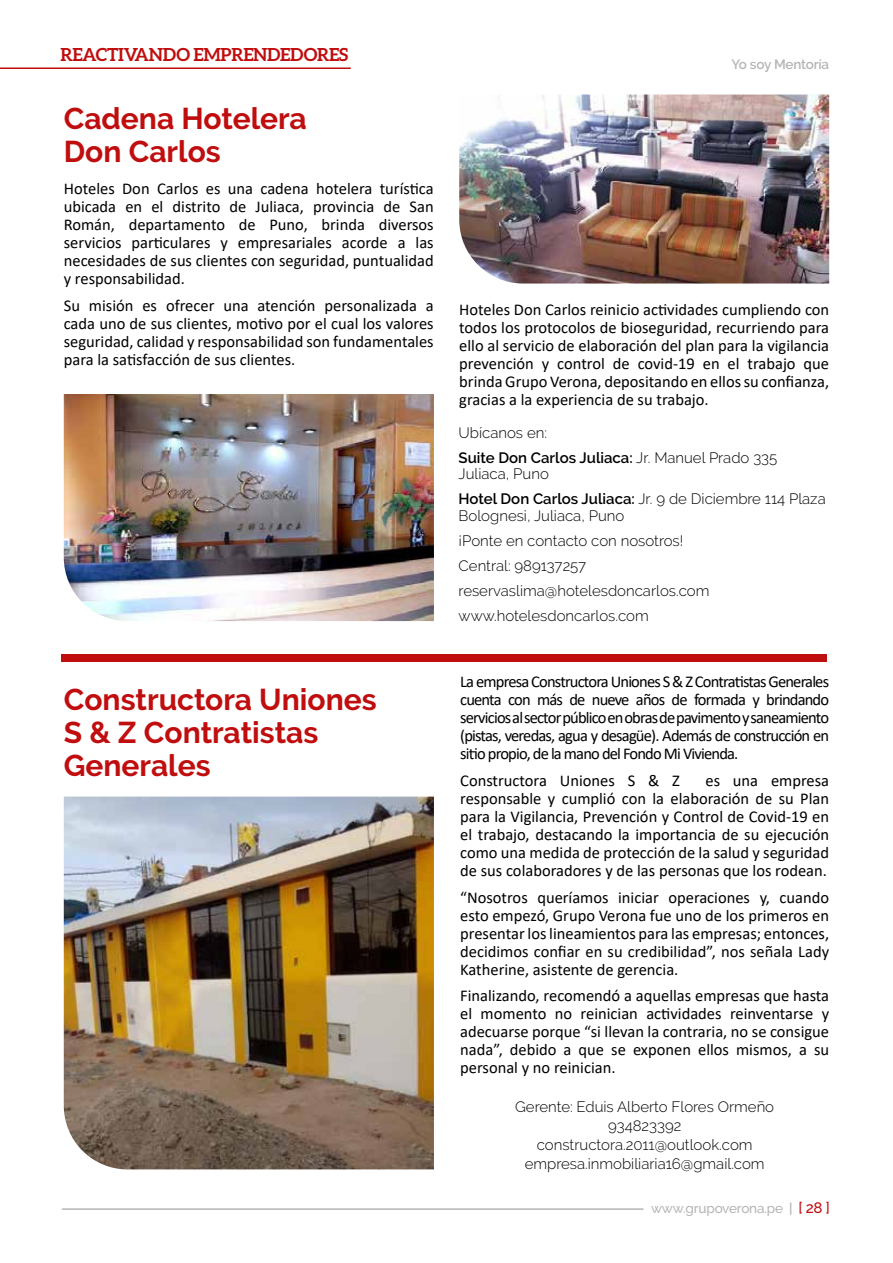
<style>
.page{position:relative;width:893px;height:1263px;background:#fff}
.page>*{position:absolute;margin:0;border:0;box-sizing:border-box;transform-origin:0 0}
.t1{font:700 30px/33px "Raleway";color:#c00d0e}
.t2{font:700 18px "Aleo";letter-spacing:-.02em;color:#c00d0e}
.t3{font:16.5px/18px "Calibri";color:#000;text-align:justify}
.t4{font:300 15px/25px "Raleway";color:#000}
.t5{font:500 13.5px "Raleway";letter-spacing:-.015em;color:#b5b5b5}
.t6{font:600 13.5px "Raleway";letter-spacing:-.02em;color:#b5b5b5}
.s1{font-weight:600}
.s2{font-size:15.15px;color:#c00d0e}
</style>
<div class="page">
<hr style="left:0;top:68px;width:350px;height:1px;background:#c00d0e">
<hr style="left:62px;top:1208px;width:581px;height:2px;background:#b5b5b5">
<div style="left:61px;top:654px;width:766px;height:7px;background:#c00d0e"></div>
<img style="left:64px;top:394px;width:370px;height:227px">
<img style="left:64px;top:796px;width:370px;height:373px">
<img style="left:459px;top:94px;width:370px;height:190px">
<p class="t2" style="left:60px;top:44px;width:289px">REACTIVANDO EMPRENDEDORES</p>
<h1 class="t1" style="left:64px;top:103px;width:244px">Cadena Hotelera<br>Don Carlos</h1>
<p class="t3" style="left:64px;top:179px;width:371px">Hoteles Don Carlos es una cadena hotelera turística ubicada en el distrito de Juliaca, provincia de San Román, departamento de Puno, brinda diversos servicios particulares y empresariales acorde a las necesidades de sus clientes con seguridad, puntualidad y responsabilidad.</p>
<p class="t3" style="left:64px;top:296px;width:371px">Su misión es ofrecer una atención personalizada a cada uno de sus clientes, motivo por el cual los valores seguridad, calidad y responsabilidad son fundamentales para la satisfacción de sus clientes.</p>
<h1 class="t1" style="left:64px;top:683px;width:314px">Constructora Uniones<br>S &amp; Z Contratistas<br>Generales</h1>
<p class="t6" style="left:731px;top:56px;width:99px">Yo soy Mentoría</p>
<p class="t3" style="left:459px;top:300px;width:371px">Hoteles Don Carlos reinicio actividades cumpliendo con todos los protocolos de bioseguridad, recurriendo para ello al servicio de elaboración del plan para la vigilancia prevención y control de covid-19 en el trabajo que brinda Grupo Verona, depositando en ellos su confianza, gracias a la experiencia de su trabajo.</p>
<p class="t4" style="left:459px;top:420px;width:320px">Ubícanos en:<br><span class="s1">Suite Don Carlos Juliaca:</span> Jr. Manuel Prado 335</p>
<p class="t4" style="left:459px;top:461px;width:369px">Juliaca, Puno<br><span class="s1">Hotel Don Carlos Juliaca:</span> Jr. 9 de Diciembre 114 Plaza</p>
<p class="t4" style="left:459px;top:503px;width:252px">Bolognesi, Juliaca, Puno<br>¡Ponte en contacto con nosotros!<br>Central: 989137257 reservaslima@hotelesdoncarlos.com www.hotelesdoncarlos.com</p>
<p class="t3" style="left:460px;top:672px;width:370px">La empresa Constructora Uniones S &amp; Z Contratistas Generales cuenta con más de nueve años de formada y brindando servicios al sector público en obras de pavimento y saneamiento (pistas, veredas, agua y desagüe). Además de construcción en sitio propio, de la mano del Fondo Mi Vivienda.</p>
<p class="t3" style="left:460px;top:771px;width:221px">Constructora Uniones S &amp; Z</p>
<p class="t3" style="left:460px;top:771px;width:370px;text-indent:245px">es una empresa responsable y cumplió con la elaboración de su Plan para la Vigilancia, Prevención y Control de Covid-19 en el trabajo, destacando la importancia de su ejecución como una medida de protección de la salud y seguridad de sus colaboradores y de las personas que los rodean.</p>
<p class="t3" style="left:460px;top:887px;width:370px">“Nosotros queríamos iniciar operaciones y, cuando esto empezó, Grupo Verona fue uno de los primeros en presentar los lineamientos para las empresas; entonces, decidimos confiar en su credibilidad”, nos señala Lady Katherine, asistente de gerencia.</p>
<p class="t3" style="left:460px;top:986px;width:370px">Finalizando, recomendó a aquellas empresas que hasta el momento no reinician actividades reinventarse y adecuarse porque “si llevan la contraria, no se consigue nada”, debido a que se exponen ellos mismos, a su personal y no reinician.</p>
<p class="t4" style="left:515px;top:1097px;width:260px;line-height:19px;text-align:center">Gerente: Eduis Alberto Flores Ormeño<br>934823392 constructora.2011@outlook.com empresa.inmobiliaria16@gmail.com</p>
<p class="t5" style="left:651px;top:1201px;width:180px">www.grupoverona.pe <span class="s1">|</span> <span class="s2">[ 28 ]</span></p>
</div>
